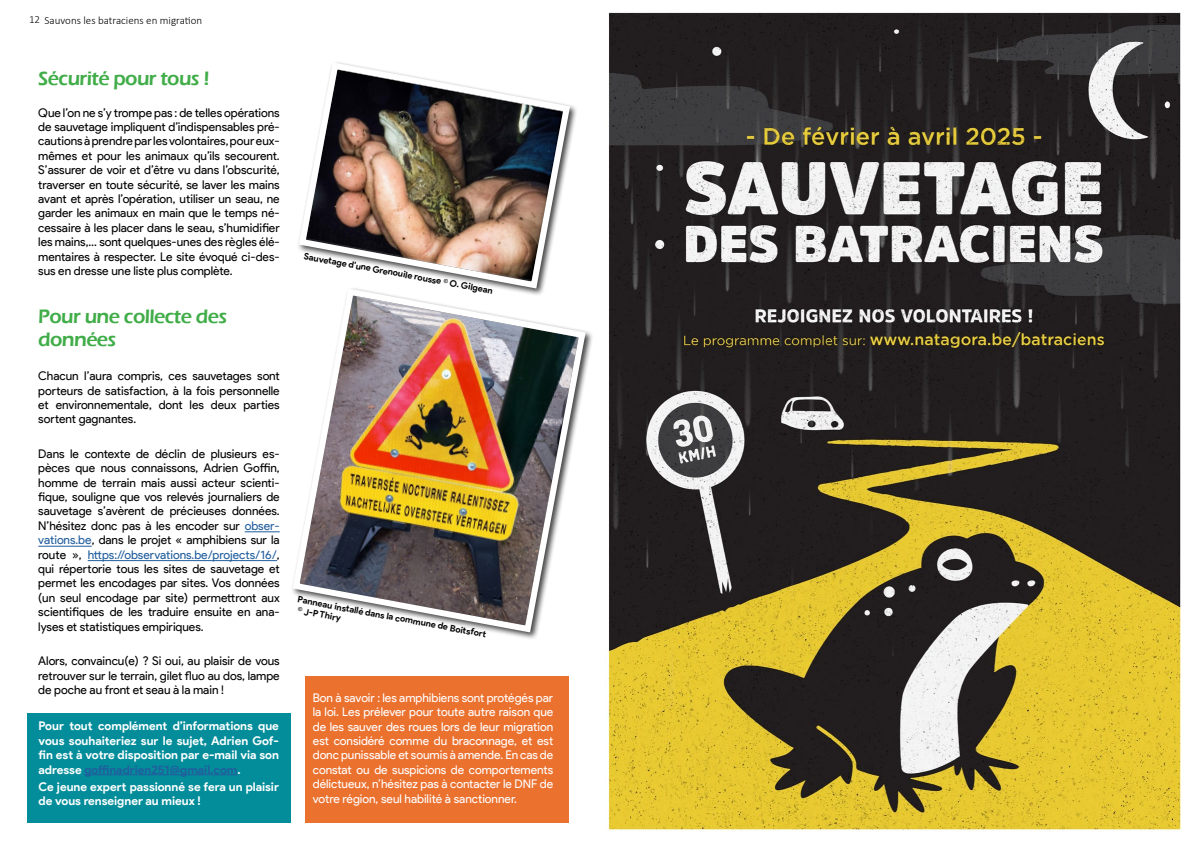
<style>
.page{position:relative;width:1191px;height:842px;background:#fff}
.page>*{position:absolute;margin:0;border:0;box-sizing:border-box;transform-origin:0 0}
.t1{font:600 20px/23px "Eras ITC";letter-spacing:-.03em;color:#41ad49}
.t2{font:12px/14.4px "Product Sans";color:#000;text-align:justify}
.t3{font:12px/14.4px "Product Sans";letter-spacing:-.005em;color:#fff;text-align:justify}
.t4{font:700 12px/14.4px "Product Sans";color:#fff;text-align:justify}
.t5{font:300 11px "Calibri";color:#000}
.t6{font:700 9px/10.2px "Product Sans";color:#000}
.s1{color:#215e9e}
</style>
<div class="page">
<hr style="left:245px;top:531px;width:35px;height:1px;background:#215e9e">
<hr style="left:38px;top:546px;width:54px;height:1px;background:#215e9e">
<hr style="left:88px;top:560px;width:189px;height:1px;background:#215e9e">
<img style="left:298px;top:62px;width:275px;height:223px">
<img style="left:604px;top:12px;width:577px;height:819px">
<img style="left:292px;top:285px;width:297px;height:351px">
<div style="left:27px;top:713px;width:264px;height:109px;background:#038d9a"></div>
<hr style="left:84px;top:774px;width:153px;height:1px;background:#215e9e">
<div style="left:305px;top:676px;width:263px;height:146px;background:#eb712f"></div>
<p class="t5" style="left:29px;top:13px;width:175px">12 Sauvons les batraciens en migration</p>
<p class="t5" style="left:1155px;top:13px;width:13px">13</p>
<h1 class="t1" style="left:38px;top:67px;width:173px">Sécurité pour tous !</h1>
<p class="t2" style="left:38px;top:106px;width:243px">Que l’on ne s’y trompe pas : de telles opérations de sauvetage impliquent d’indispensables pré&shy;cautions à prendre par les volontaires, pour eux&shy;mêmes et pour les animaux qu’ils secourent.<br>S’assurer de voir et d’être vu dans l’obscurité, traverser en toute sécurité, se laver les mains avant et après l’opération, utiliser un seau, ne garder les animaux en main que le temps né&shy;cessaire à les placer dans le seau, s’humidifier les mains,… sont quelques-unes des règles élé&shy;mentaires à respecter. Le site évoqué ci-des&shy;sus en dresse une liste plus complète.</p>
<h1 class="t1" style="left:38px;top:305px;width:190px">Pour une collecte des données</h1>
<p class="t2" style="left:38px;top:369px;width:243px">Chacun l’aura compris, ces sauvetages sont porteurs de satisfaction, à la fois personnelle et environnementale, dont les deux parties sortent gagnantes.</p>
<p class="t2" style="left:38px;top:447px;width:243px">Dans le contexte de déclin de plusieurs es&shy;pèces que nous connaissons, Adrien Goffin, homme de terrain mais aussi acteur scienti&shy;fique, souligne que vos relevés journaliers de sauvetage s’avèrent de précieuses données.<br>N’hésitez donc pas à les encoder sur <span class="s1">obser&shy;vations.be</span>, dans le projet « amphibiens sur la route », <span class="s1">https://observations.be/projects/16/</span>, qui répertorie tous les sites de sauvetage et permet les encodages par sites. Vos données (un seul encodage par site) permettront aux scientifiques de les traduire ensuite en ana&shy;lyses et statistiques empiriques.</p>
<p class="t2" style="left:38px;top:654px;width:243px">Alors, convaincu(e) ? Si oui, au plaisir de vous retrouver sur le terrain, gilet fluo au dos, lampe de poche au front et seau à la main !</p>
<p class="t4" style="left:39px;top:719px;width:242px">Pour tout complément d’informations que vous souhaiteriez sur le sujet, Adrien Gof&shy;fin est à votre disposition par e-mail via son adresse <span class="s1">goffinadrien251@gmail.com</span>.</p>
<p class="t4" style="left:39px;top:779px;width:242px">Ce jeune expert passionné se fera un plaisir de vous renseigner au mieux !</p>
<p class="t6" style="left:305px;top:252px;width:193px;rotate:10deg">Sauvetage d'une Grenouile rousse © O. Gilgean</p>
<p class="t6" style="left:298px;top:595px;width:189px;rotate:10deg">Panneau installé dans la commune de Boitsfort © J-P Thiry</p>
<p class="t3" style="left:313px;top:691px;width:242px">Bon à savoir : les amphibiens sont protégés par la loi. Les prélever pour toute autre raison que de les sauver des roues lors de leur migration est considéré comme du braconnage, et est donc punissable et soumis à amende. En cas de constat ou de suspicions de comportements délictueux, n’hésitez pas à contacter le DNF de votre région, seul habilité à sanctionner.</p>
</div>
